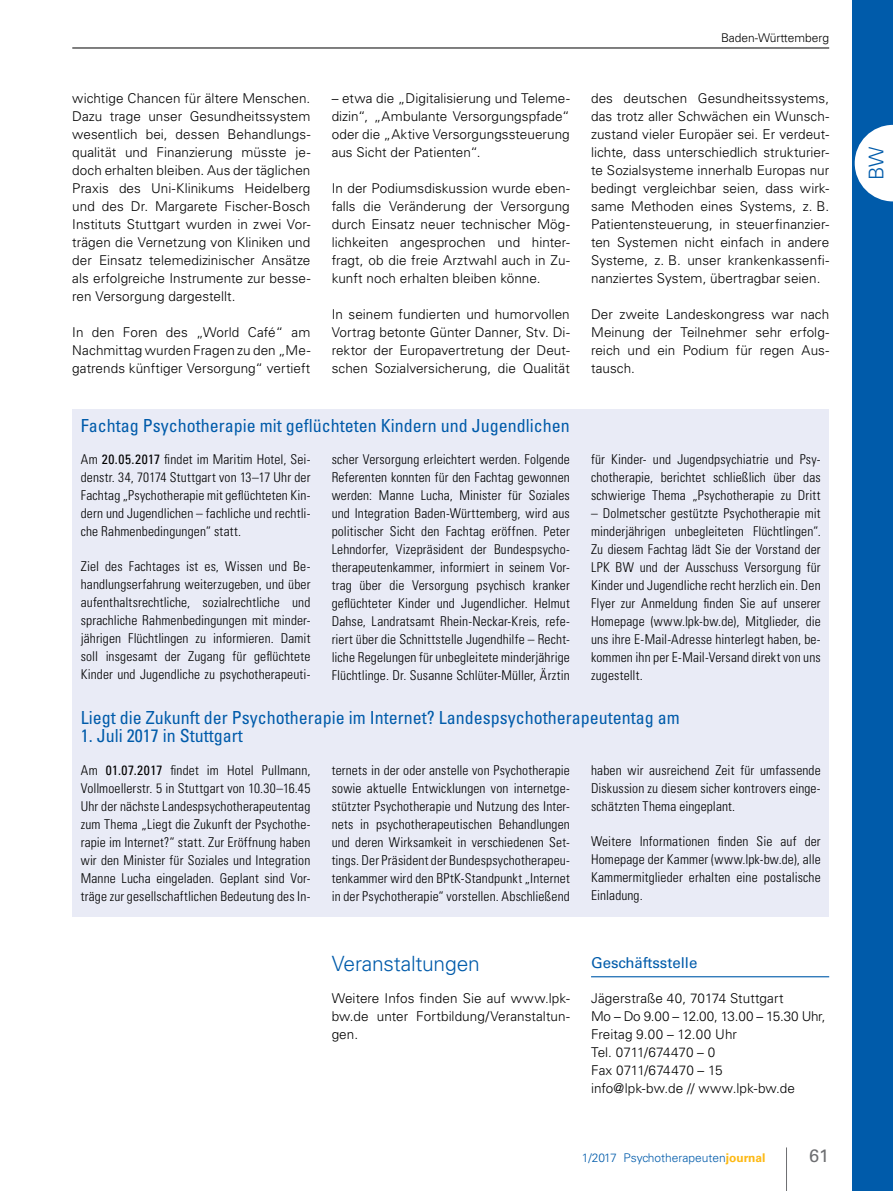
<style>
.page{position:relative;width:893px;height:1191px;background:#fff}
.page>*{position:absolute;margin:0;border:0;box-sizing:border-box;transform-origin:0 0}
.t1{font:300 21px "Univers LT Std";letter-spacing:-.01em;color:#005baa}
.t2{font:300 20.25px "Univers LT Std";color:#005baa}
.t3{font:condensed 18px "Univers LT Std";color:#005baa}
.t4{font:18px "Univers LT Std";color:#6d6e71}
.t5{font:15px "Univers LT Std";color:#005baa}
.t6{font:300 condensed 13.5px/18px "Univers LT Std";letter-spacing:.01em;color:#000;text-align:justify}
.t7{font:300 13.5px/18px "Univers LT Std";letter-spacing:.005em;color:#000;text-align:justify}
.t8{font:300 12px "Univers LT Std";color:#005baa}
.t9{font:300 12px "Univers LT Std";color:#000}
.s1{font-weight:400}
.s2{font-weight:700;color:#fdb913}
</style>
<div class="page">
<div style="left:72px;top:409px;width:757px;height:507px;background:#e9ebf6"></div>
<hr style="left:591px;top:976px;width:238px;height:1px;background:#005baa">
<hr style="left:786px;top:1147px;width:1px;height:44px;background:#6d6e71">
<div style="left:853px;top:0;width:40px;height:1191px;background:#005baa"></div>
<hr style="left:72px;top:48px;width:757px;height:1px;background:#000">
<svg style="left:855px;top:125px;width:38px;height:76px"></svg>
<p class="t7" style="left:72px;top:89px;width:240px">wichtige Chancen für ältere Menschen.<br>Dazu trage unser Gesundheitssystem wesentlich bei, dessen Behandlungs&shy;qualität und Finanzierung müsste je&shy;doch erhalten bleiben. Aus der täglichen Praxis des Uni-Klinikums Heidelberg und des Dr. Margarete Fischer-Bosch Instituts Stuttgart wurden in zwei Vor&shy;trägen die Vernetzung von Kliniken und der Einsatz telemedizinischer Ansätze als erfolgreiche Instrumente zur besse&shy;ren Versorgung dargestellt.</p>
<p class="t7" style="left:72px;top:323px;width:240px">In den Foren des „World Café“ am Nachmittag wurden Fragen zu den „Me&shy;gatrends künftiger Versorgung“ vertieft</p>
<p class="t7" style="left:332px;top:89px;width:240px">– etwa die „Digitalisierung und Teleme&shy;dizin“, „Ambulante Versorgungspfade“ oder die „Aktive Versorgungssteuerung aus Sicht der Patienten“.</p>
<p class="t7" style="left:332px;top:179px;width:240px">In der Podiumsdiskussion wurde eben&shy;falls die Veränderung der Versorgung durch Einsatz neuer technischer Mög&shy;lichkeiten angesprochen und hinter&shy;fragt, ob die freie Arztwahl auch in Zu&shy;kunft noch erhalten bleiben könne.</p>
<p class="t7" style="left:332px;top:305px;width:240px">In seinem fundierten und humorvollen Vortrag betonte Günter Danner, Stv. Di&shy;rektor der Europavertretung der Deut&shy;schen Sozialversicherung, die Qualität</p>
<p class="t9" style="left:721px;top:31px;width:110px">Baden-Württemberg</p>
<p class="t7" style="left:591px;top:89px;width:240px">des deutschen Gesundheitssystems, das trotz aller Schwächen ein Wunsch&shy;zustand vieler Europäer sei. Er verdeut&shy;lichte, dass unterschiedlich strukturier&shy;te Sozialsysteme innerhalb Europas nur bedingt vergleichbar seien, dass wirk&shy;same Methoden eines Systems, z. B.<br>Patientensteuerung, in steuerfinanzier&shy;ten Systemen nicht einfach in andere Systeme, z. B. unser krankenkassenfi&shy;nanziertes System, übertragbar seien.</p>
<p class="t7" style="left:591px;top:305px;width:240px">Der zweite Landeskongress war nach Meinung der Teilnehmer sehr erfolg&shy;reich und ein Podium für regen Aus&shy;tausch.</p>
<h3 class="t3" style="left:81px;top:414px;width:490px">Fachtag Psychotherapie mit geflüchteten Kindern und Jugendlichen</h3>
<p class="t6" style="left:81px;top:450px;width:231px">Am <span class="s1">20.05.2017</span> findet im Maritim Hotel, Sei&shy;denstr. 34, 70174 Stuttgart von 13–17 Uhr der Fachtag „Psychotherapie mit geflüchteten Kin&shy;dern und Jugendlichen – fachliche und rechtli&shy;che Rahmenbedingungen“ statt.</p>
<p class="t6" style="left:81px;top:557px;width:231px">Ziel des Fachtages ist es, Wissen und Be&shy;handlungserfahrung weiterzugeben, und über aufenthaltsrechtliche, sozialrechtliche und sprachliche Rahmenbedingungen mit minder&shy;jährigen Flüchtlingen zu informieren. Damit soll insgesamt der Zugang für geflüchtete Kinder und Jugendliche zu psychotherapeuti-</p>
<p class="t6" style="left:332px;top:450px;width:240px">scher Versorgung erleichtert werden. Folgende Referenten konnten für den Fachtag gewonnen werden: Manne Lucha, Minister für Soziales und Integration Baden-Württemberg, wird aus politischer Sicht den Fachtag eröffnen. Peter Lehndorfer, Vizepräsident der Bundespsycho&shy;therapeutenkammer, informiert in seinem Vor&shy;trag über die Versorgung psychisch kranker geflüchteter Kinder und Jugendlicher. Helmut Dahse, Landratsamt Rhein-Neckar-Kreis, refe&shy;riert über die Schnittstelle Jugendhilfe – Recht&shy;liche Regelungen für unbegleitete minderjährige Flüchtlinge. Dr. Susanne Schlüter-Müller, Ärztin</p>
<p class="t6" style="left:591px;top:450px;width:231px">für Kinder- und Jugendpsychiatrie und Psy&shy;chotherapie, berichtet schließlich über das schwierige Thema „Psychotherapie zu Dritt</p>
<p class="t6" style="left:591px;top:504px;width:231px">– Dolmetscher gestützte Psychotherapie mit minderjährigen unbegleiteten Flüchtlingen“.<br>Zu diesem Fachtag lädt Sie der Vorstand der LPK BW und der Ausschuss Versorgung für Kinder und Jugendliche recht herzlich ein. Den Flyer zur Anmeldung finden Sie auf unserer Homepage (www.lpk-bw.de), Mitglieder, die uns ihre E-Mail-Adresse hinterlegt haben, be&shy;kommen ihn per E-Mail-Versand direkt von uns zugestellt.</p>
<h3 class="t3" style="left:81px;top:706px;width:600px">Liegt die Zukunft der Psychotherapie im Internet? Landespsychotherapeutentag am</h3>
<h3 class="t3" style="left:81px;top:724px;width:163px">1. Juli 2017 in Stuttgart</h3>
<p class="t6" style="left:81px;top:761px;width:231px">Am <span class="s1">01.07.2017</span> findet im Hotel Pullmann, Vollmoellerstr. 5 in Stuttgart von 10.30–16.45<br>Uhr der nächste Landespsychotherapeutentag zum Thema „Liegt die Zukunft der Psychothe&shy;rapie im Internet?“ statt. Zur Eröffnung haben wir den Minister für Soziales und Integration Manne Lucha eingeladen. Geplant sind Vor&shy;träge zur gesellschaftlichen Bedeutung des In-</p>
<p class="t6" style="left:332px;top:761px;width:240px">ternets in der oder anstelle von Psychotherapie sowie aktuelle Entwicklungen von internetge&shy;stützter Psychotherapie und Nutzung des Inter&shy;nets in psychotherapeutischen Behandlungen und deren Wirksamkeit in verschiedenen Set&shy;tings. Der Präsident der Bundespsychotherapeu&shy;tenkammer wird den BPtK-Standpunkt „Internet in der Psychotherapie“ vorstellen. Abschließend</p>
<p class="t6" style="left:591px;top:760px;width:231px">haben wir ausreichend Zeit für umfassende Diskussion zu diesem sicher kontrovers einge&shy;schätzten Thema eingeplant.</p>
<p class="t6" style="left:591px;top:831px;width:231px">Weitere Informationen finden Sie auf der Homepage der Kammer (www.lpk-bw.de), alle Kammermitglieder erhalten eine postalische Einladung.</p>
<h1 class="t1" style="left:332px;top:951px;width:150px">Veranstaltungen</h1>
<p class="t7" style="left:332px;top:989px;width:240px">Weitere Infos finden Sie auf www.lpk&shy;bw.de unter Fortbildung/Veranstaltun&shy;gen.</p>
<p class="t5" style="left:591px;top:953px;width:108px">Geschäftsstelle</p>
<p class="t7" style="left:591px;top:989px;width:236px;text-align:left">Jägerstraße 40, 70174 Stuttgart<br>Mo – Do 9.00 – 12.00, 13.00 – 15.30 Uhr,<br>Freitag 9.00 – 12.00 Uhr<br>Tel. 0711/674470 – 0<br>Fax 0711/674470 – 15<br>info@lpk-bw.de // www.lpk-bw.de</p>
<p class="t8" style="left:582px;top:1150px;width:185px">1/2017 Psychotherapeuten<span class="s2">journal</span></p>
<h3 class="t4" style="left:809px;top:1144px;width:22px">61</h3>
<h2 class="t2" style="left:864px;top:180px;width:35px;rotate:-90deg">BW</h2>
</div>
